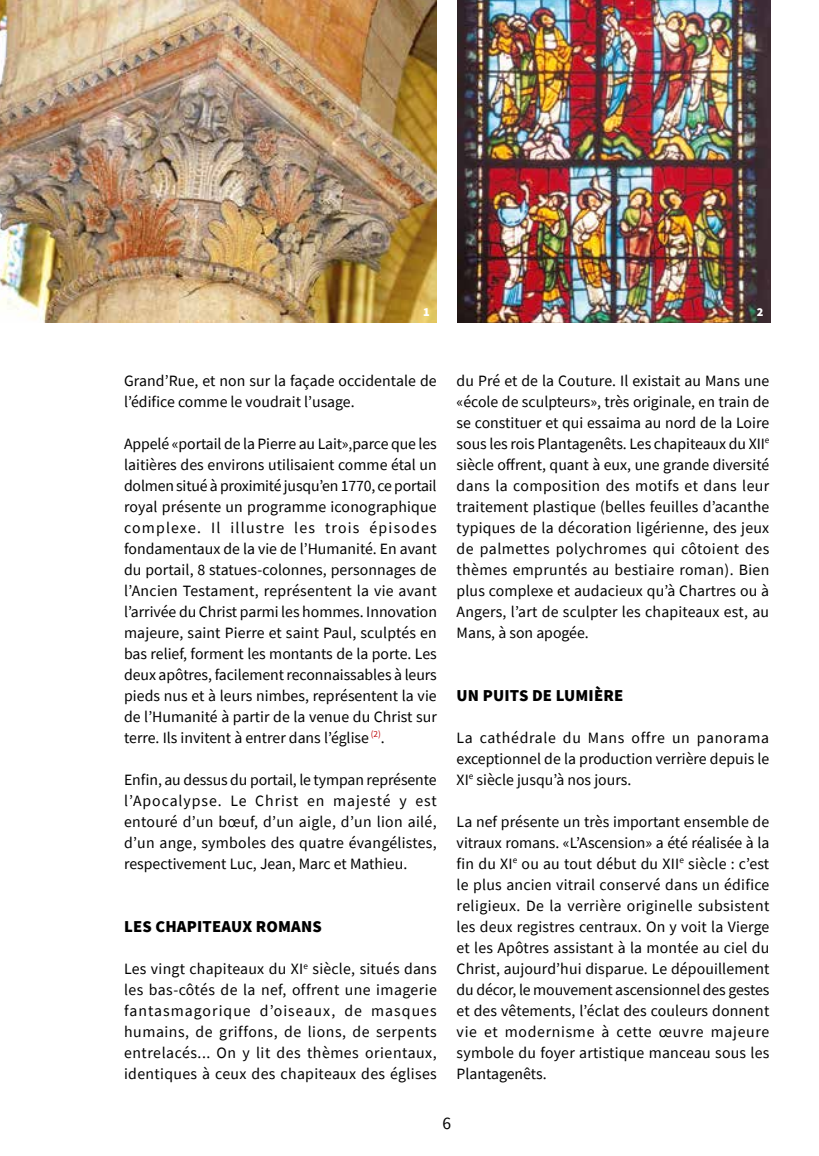
<style>
.page{position:relative;width:819px;height:1156px;background:#fff}
.page>*{position:absolute;margin:0;border:0;box-sizing:border-box;transform-origin:0 0}
.t1{font:17.5px "Source Sans Pro";color:#000}
.t2{font:900 16.62px "Source Sans Pro";letter-spacing:.01em;color:#000}
.t3{font:15.75px/21px "Source Sans Pro";color:#000;text-align:justify}
.t4{font:900 12.25px "Source Sans Pro";color:#fff}
</style>
<div class="page">
<hr style="left:818px;top:0;width:1px;height:1156px;background:#239ad7">
<img style="left:458px;top:0;width:312px;height:323px">
<img style="left:0;top:0;width:437px;height:323px">
<p class="t4" style="left:423px;top:303px;width:8px">1</p>
<p class="t4" style="left:756px;top:303px;width:8px">2</p>
<p class="t3" style="left:124px;top:370px;width:314px">Grand’Rue, et non sur la façade occidentale de l’édifice comme le voudrait l’usage.</p>
<p class="t3" style="left:124px;top:433px;width:314px">Appelé «portail de la Pierre au Lait»,parce que les laitières des environs utilisaient comme étal un dolmen situé à proximité jusqu’en 1770, ce portail royal présente un programme iconographique complexe. Il illustre les trois épisodes fondamentaux de la vie de l’Humanité. En avant du portail, 8 statues-colonnes, personnages de l’Ancien Testament, représentent la vie avant l’arrivée du Christ parmi les hommes. Innovation majeure, saint Pierre et saint Paul, sculptés en bas relief, forment les montants de la porte. Les deux apôtres, facilement reconnaissables à leurs pieds nus et à leurs nimbes, représentent la vie de l’Humanité à partir de la venue du Christ sur terre. Ils invitent à entrer dans l’église <sup>(2)</sup>.</p>
<p class="t3" style="left:124px;top:769px;width:314px">Enfin, au dessus du portail, le tympan représente l’Apocalypse. Le Christ en majesté y est entouré d’un bœuf, d’un aigle, d’un lion ailé, d’un ange, symboles des quatre évangélistes, respectivement Luc, Jean, Marc et Mathieu.</p>
<p class="t2" style="left:124px;top:915px;width:199px">LES CHAPITEAUX ROMANS</p>
<p class="t3" style="left:124px;top:958px;width:314px">Les vingt chapiteaux du XI<sup>e</sup> siècle, situés dans les bas-côtés de la nef, offrent une imagerie fantasmagorique d’oiseaux, de masques humains, de griffons, de lions, de serpents entrelacés... On y lit des thèmes orientaux, identiques à ceux des chapiteaux des églises</p>
<p class="t3" style="left:456px;top:370px;width:314px">du Pré et de la Couture. Il existait au Mans une «école de sculpteurs», très originale, en train de se constituer et qui essaima au nord de la Loire sous les rois Plantagenêts. Les chapiteaux du XII<sup>e </sup>siècle offrent, quant à eux, une grande diversité dans la composition des motifs et dans leur traitement plastique (belles feuilles d’acanthe typiques de la décoration ligérienne, des jeux de palmettes polychromes qui côtoient des thèmes empruntés au bestiaire roman). Bien plus complexe et audacieux qu’à Chartres ou à Angers, l’art de sculpter les chapiteaux est, au Mans, à son apogée.</p>
<p class="t2" style="left:456px;top:684px;width:168px">UN PUITS DE LUMIÈRE</p>
<p class="t3" style="left:456px;top:727px;width:314px">La cathédrale du Mans offre un panorama exceptionnel de la production verrière depuis le XI<sup>e</sup> siècle jusqu’à nos jours.</p>
<p class="t3" style="left:456px;top:811px;width:314px">La nef présente un très important ensemble de vitraux romans. «L’Ascension» a été réalisée à la fin du XI<sup>e</sup> ou au tout début du XII<sup>e</sup> siècle : c’est le plus ancien vitrail conservé dans un édifice religieux. De la verrière originelle subsistent les deux registres centraux. On y voit la Vierge et les Apôtres assistant à la montée au ciel du Christ, aujourd’hui disparue. Le dépouillement du décor, le mouvement ascensionnel des gestes et des vêtements, l’éclat des couleurs donnent vie et modernisme à cette œuvre majeure symbole du foyer artistique manceau sous les Plantagenêts.</p>
<p class="t1" style="left:442px;top:1112px;width:10px">6</p>
</div>
